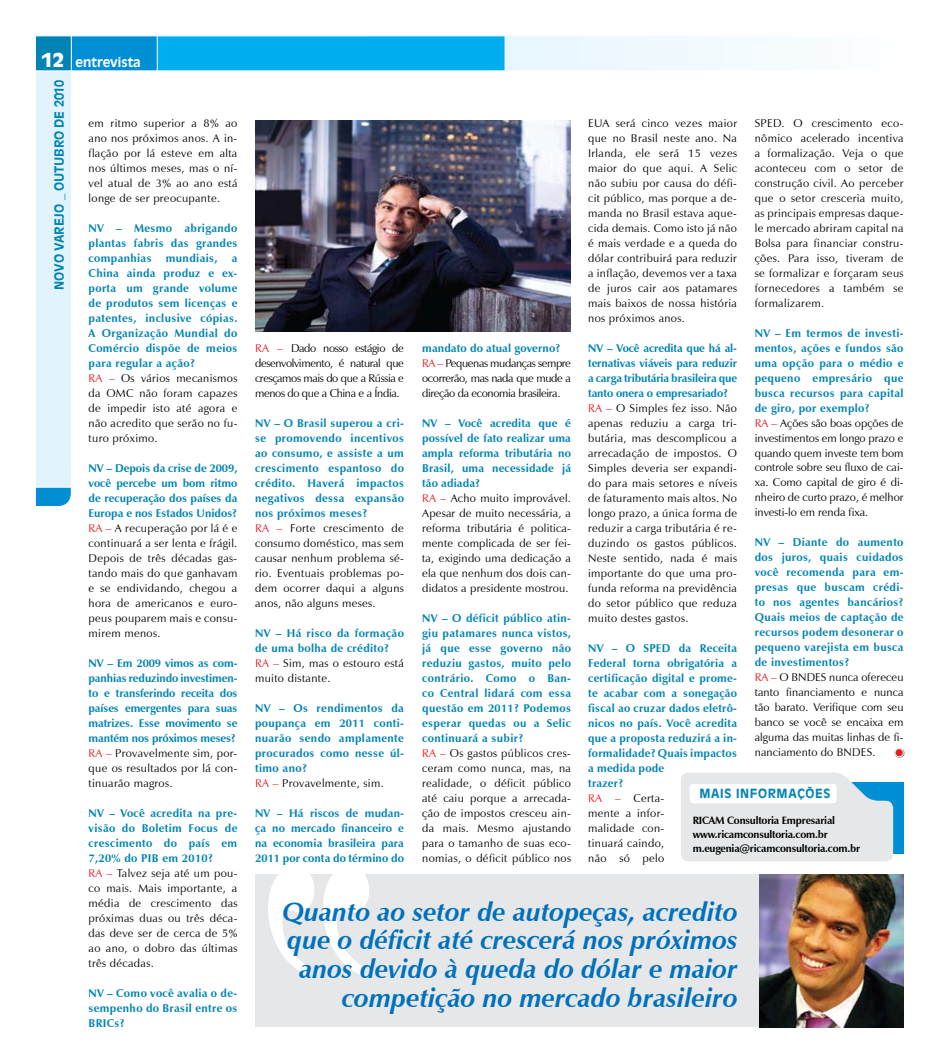
<style>
.page{position:relative;width:939px;height:1063px;background:#fff}
.page>*{position:absolute;margin:0;border:0;box-sizing:border-box;transform-origin:0 0}
.t1{font:italic 700 26.25px/28.8px "Zapf Humanist 601 BT";color:#0071bc;text-align:right}
.t2{font:700 12.5px "Antique Olive Std";letter-spacing:.05em;color:#0084b5}
.t3{font:700 12.5px "Antique Olive Std";color:#fff}
.t4{font:11.25px/15px "Zapf Humanist 601 BT";letter-spacing:.03em;color:#000;text-align:justify}
.t5{font:700 11.25px/15px "Zapf Humanist 601 BT";letter-spacing:.03em;color:#0084b5}
.t6{font:11.25px/15px "Zapf Humanist 601 BT";color:#000}
.t7{font:700 11.25px/15px "Zapf Humanist 601 BT";letter-spacing:-.01em;color:#0084b5}
.t8{font:11.25px/15px "Zapf Humanist 601 BT";letter-spacing:-.03em;color:#000}
.t9{font:700 10.62px/13.8px "Zapf Humanist 601 BT";letter-spacing:-.02em;color:#000}
.s1{font-weight:900;font-size:18.75px}
.s2{font-weight:400;color:#ed1c24}
.s3{font-weight:400;color:#000}
.s4{font-weight:700;color:#0084b5}
.s5{color:#ed1c24}
</style>
<div class="page">
<svg style="left:36px;top:488px;width:36px;height:19px"></svg>
<div style="left:35px;top:66px;width:37px;height:422px;background:#e1f4fd;border:1px solid #fff"></div>
<div style="left:371px;top:36px;width:532px;height:35px;background:#f2fafe"></div>
<div style="left:155px;top:35px;width:351px;height:36px;background:#00aeef;border:1px solid #fff"></div>
<div style="left:35px;top:35px;width:37px;height:36px;background:#0084b5;border:1px solid #fff"></div>
<div style="left:71px;top:35px;width:87px;height:36px;background:#008fd4;border:1px solid #fff"></div>
<div style="left:894px;top:748px;width:15px;height:15px;background:#000;opacity:.75"></div>
<div style="left:895px;top:749px;width:8px;height:8px;background:#ed1c24;border-radius:50%"></div>
<div style="left:895px;top:748px;width:9px;height:9px;border:1px solid #fff;border-radius:50%"></div>
<div style="left:255px;top:875px;width:506px;height:152px;background:#e6e7e8"></div>
<svg style="left:268px;top:874px;width:101px;height:101px"></svg>
<div style="left:688px;top:783px;width:216px;height:71px;background:#008fd4"></div>
<svg style="left:681px;top:773px;width:212px;height:88px;background:#dde4e7"></svg>
<div style="left:690px;top:784px;width:147px;height:19px;background:#fff;border-radius:4px"></div>
<img style="left:759px;top:875px;width:145px;height:152px">
<img style="left:255px;top:121px;width:316px;height:210px">
<p class="t3" style="left:41px;top:55px;width:101px"><span class="s1">12</span> ENTREVISTA</p>
<p class="t2" style="left:52px;top:290px;width:212px;rotate:-90deg">NOVO VAREJO _ OUTUBRO DE 2010</p>
<p class="t4" style="left:89px;top:116px;width:150px">em ritmo superior a 8% ao ano nos próximos anos. A in&shy;flação por lá esteve em alta nos últimos meses, mas o ní&shy;vel atual de 3% ao ano está longe de ser preocupante.</p>
<p class="t5" style="left:89px;top:221px;width:150px;text-align:justify">NV – Mesmo abrigando plantas fabris das grandes companhias</p>
<p class="t5" style="left:166px;top:251px;width:53px">mundiais,</p>
<p class="t5" style="left:89px;top:251px;width:150px;text-indent:143px">a<br>China ainda produz e ex&shy;porta um grande volume de produtos sem licenças e patentes, inclusive cópias.<br>A Organização Mundial do<br>Comércio dispõe de meios para regular a ação?<br><span class="s2">RA –</span> <span class="s3">Os vários mecanismos da OMC não foram capazes de impedir isto até agora e não acredito que serão no fu&shy;turo próximo.</span></p>
<p class="t4" style="left:89px;top:461px;width:150px"><span class="s4">NV – Depois da crise de 2009, você percebe um bom ritmo de recuperação dos países da Europa e nos Estados Unidos?<br></span><span class="s5">RA –</span> A recuperação por lá é e continuará a ser lenta e frágil.<br>Depois de três décadas gas&shy;tando mais do que ganhavam e se endividando, chegou a hora de americanos e euro&shy;peus pouparem mais e consu&shy;mirem menos.</p>
<p class="t7" style="left:89px;top:656px;width:150px">NV – Em 2009 vimos as com&shy;panhias reduzindo investimen&shy;to e transferindo receita dos países emergentes para suas matrizes. Esse movimento se mantém nos próximos meses?<br><span class="s2">RA –</span> <span class="s3">Provavelmente sim, por&shy;que os resultados por lá con&shy;tinuarão magros.</span></p>
<p class="t4" style="left:89px;top:806px;width:150px;text-align:left"><span class="s4">NV – Você acredita na pre&shy;visão do Boletim Focus de crescimento do país em<br>7,20% do PIB em 2010?<br></span><span class="s5">RA –</span> Talvez seja até um pou&shy;co mais. Mais importante, a média de crescimento das próximas duas ou três déca&shy;das deve ser de cerca de 5% ao ano, o dobro das últimas três décadas.</p>
<p class="t5" style="left:89px;top:986px;width:150px;text-align:justify">NV – Como você avalia o de&shy;sempenho do Brasil entre os BRICs?</p>
<p class="t4" style="left:255px;top:341px;width:150px"><span class="s5">RA –</span> Dado nosso estágio de desenvolvimento, é natural que cresçamos mais do que a Rússia e menos do que a China e a Índia.</p>
<p class="t5" style="left:255px;top:416px;width:150px">NV – O Brasil superou a cri&shy;se promovendo incentivos ao consumo, e assiste a um crescimento espantoso do crédito. Haverá impactos negativos dessa expansão nos próximos meses?<br><span class="s2">RA –</span> <span class="s3">Forte crescimento de consumo doméstico, mas sem causar nenhum problema sé&shy;rio. Eventuais problemas po&shy;dem ocorrer daqui a alguns anos, não alguns meses.</span></p>
<p class="t5" style="left:255px;top:625px;width:150px">NV – Há risco da formação de uma bolha de crédito?<br><span class="s2">RA –</span> <span class="s3">Sim, mas o estouro está muito distante.</span></p>
<p class="t5" style="left:255px;top:700px;width:150px">NV – Os rendimentos da poupança em 2011 conti&shy;nuarão sendo amplamente procurados como nesse úl&shy;timo ano?<br><span class="s2">RA –</span> <span class="s3">Provavelmente, sim.</span></p>
<p class="t5" style="left:255px;top:805px;width:150px;text-align:justify">NV – Há riscos de mudan&shy;ça no mercado financeiro e na economia brasileira para 2011 por conta do término do</p>
<p class="t8" style="left:422px;top:340px;width:150px"><span class="s4">mandato do atual governo?<br></span><span class="s5">RA –</span> Pequenas mudanças sempre ocorrerão, mas nada que mude a direção da economia brasileira.</p>
<p class="t4" style="left:422px;top:415px;width:150px;text-align:left"><span class="s4">NV – Você acredita que é possível de fato realizar uma ampla reforma tributária no<br>Brasil, uma necessidade já tão adiada?<br></span><span class="s5">RA –</span> Acho muito improvável.<br>Apesar de muito necessária, a reforma tributária é politica&shy;mente complicada de ser fei&shy;ta, exigindo uma dedicação a ela que nenhum dos dois can&shy;didatos a presidente mostrou.</p>
<p class="t5" style="left:422px;top:610px;width:150px">NV – O déficit público atin&shy;giu patamares nunca vistos, já que esse governo não reduziu gastos, muito pelo contrário. Como o Ban&shy;co Central lidará com essa questão em 2011? Podemos esperar quedas ou a Selic continuará a subir?<br><span class="s2">RA –</span> <span class="s3">Os gastos públicos cres&shy;ceram como nunca, mas, na realidade, o déficit público até caiu porque a arrecada&shy;ção de impostos cresceu ain&shy;da mais. Mesmo ajustando para o tamanho de suas eco&shy;nomias, o déficit público nos</span></p>
<p class="t4" style="left:588px;top:115px;width:150px">EUA será cinco vezes maior que no Brasil neste ano. Na Irlanda, ele será 15 vezes maior do que aqui. A Selic não subiu por causa do défi&shy;cit público, mas porque a de&shy;manda no Brasil estava aque&shy;cida demais. Como isto já não é mais verdade e a queda do dólar contribuirá para reduzir a inflação, devemos ver a taxa de juros cair aos patamares mais baixos de nossa história nos próximos anos.</p>
<p class="t4" style="left:588px;top:340px;width:150px;text-align:left"><span class="s4">NV – Você acredita que há al&shy;ternativas viáveis para reduzir a carga tributária brasileira que tanto onera o empresariado?<br></span><span class="s5">RA –</span> O Simples fez isso. Não apenas reduziu a carga tri&shy;butária, mas descomplicou a arrecadação de impostos. O<br>Simples deveria ser expandi&shy;do para mais setores e níveis de faturamento mais altos. No longo prazo, a única forma de reduzir a carga tributária é re&shy;duzindo os gastos públicos.<br>Neste sentido, nada é mais importante do que uma pro&shy;funda reforma na previdência do setor público que reduza muito destes gastos.</p>
<p class="t5" style="left:588px;top:640px;width:150px">NV – O SPED da Receita<br>Federal torna obrigatória a certificação digital e prome&shy;te acabar com a sonegação fiscal ao cruzar dados eletrô&shy;nicos no país. Você acredita que a proposta reduzirá a in&shy;formalidade? Quais impactos a medida pode<br>trazer?<br><span class="s2">RA –</span> <span class="s3">Certa-<br>mente a infor-<br>malidade con-<br>tinuará caindo,<br>não só pelo</span></p>
<p class="t4" style="left:755px;top:115px;width:150px">SPED. O crescimento eco&shy;nômico acelerado incentiva a formalização. Veja o que aconteceu com o setor de construção civil. Ao perceber que o setor cresceria muito, as principais empresas daque&shy;le mercado abriram capital na Bolsa para financiar constru&shy;ções. Para isso, tiveram de se formalizar e forçaram seus fornecedores a também se formalizarem.</p>
<p class="t6" style="left:755px;top:325px;width:150px"><span class="s4">NV – Em termos de investi&shy;mentos, ações e fundos são uma opção para o médio e pequeno empresário que busca recursos para capital de giro, por exemplo?<br></span><span class="s5">RA –</span> Ações são boas opções de investimentos em longo prazo e quando quem investe tem bom controle sobre seu fluxo de cai&shy;xa. Como capital de giro é di&shy;nheiro de curto prazo, é melhor investi-lo em renda fixa.</p>
<p class="t5" style="left:755px;top:535px;width:150px">NV – Diante do aumento dos juros, quais cuidados você recomenda para em&shy;presas que buscam crédi&shy;to nos agentes bancários?<br>Quais meios de captação de recursos podem desonerar o pequeno varejista em busca de investimentos?<br><span class="s2">RA –</span> <span class="s3">O BNDES nunca ofereceu tanto financiamento e nunca tão barato. Verifique com seu banco se você se encaixa em alguma das muitas linhas de fi&shy;nanciamento do BNDES.</span></p>
<p class="t2" style="left:700px;top:786px;width:132px">MAIS INFORMAÇÕES</p>
<p class="t9" style="left:693px;top:814px;width:169px">RICAM Consultoria Empresarial www.ricamconsultoria.com.br m.eugenia@ricamconsultoria.com.br</p>
<h1 class="t1" style="left:283px;top:897px;width:457px">Quanto ao setor de autopeças, acredito que o déficit até crescerá nos próximos anos devido à queda do dólar e maior competição no mercado brasileiro</h1>
</div>
